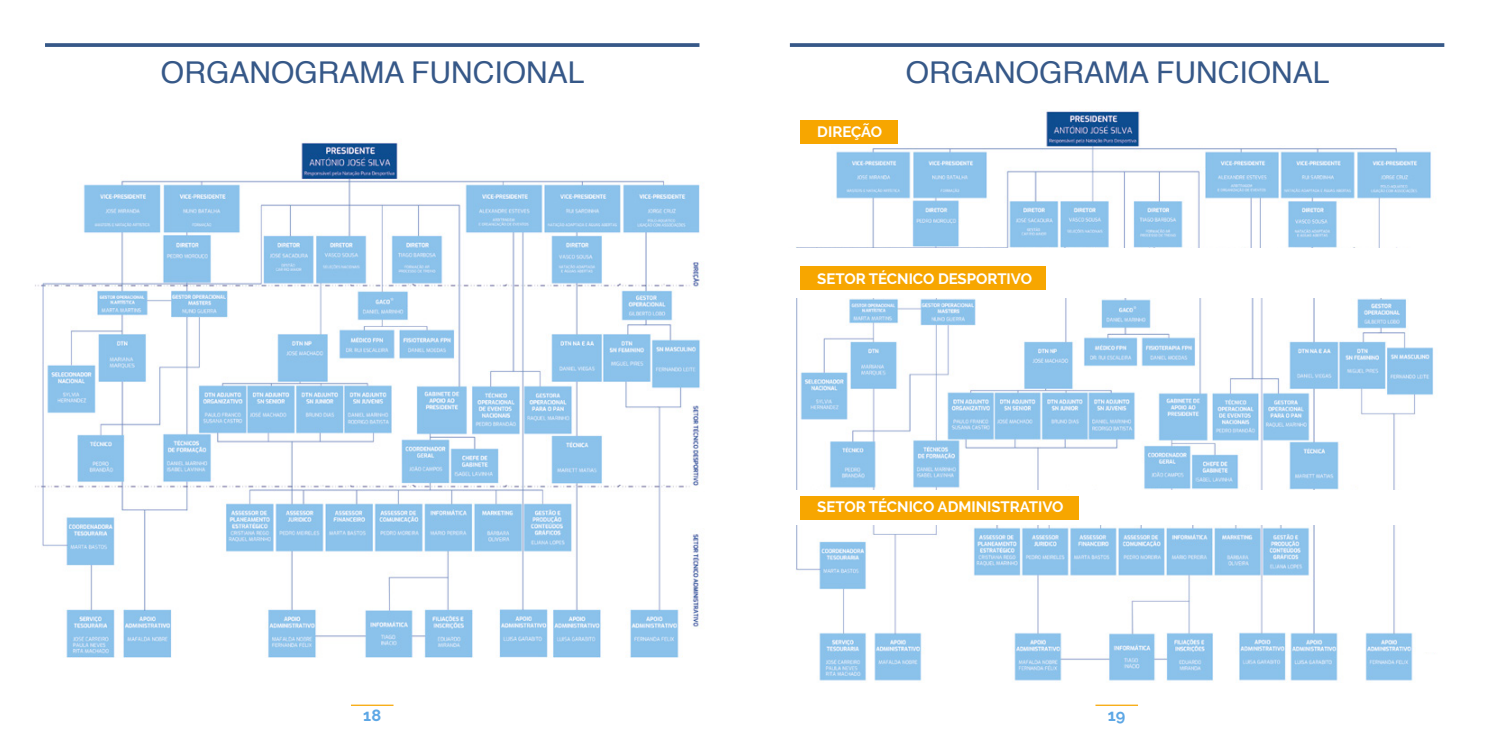
<style>
.page{position:relative;width:1489px;height:745px;background:#fff}
.page>*{position:absolute;margin:0;border:0;box-sizing:border-box;transform-origin:0 0}
.t1{font:30px "Helvetica";color:#365888}
.t2{font:700 16.25px "Raleway";color:#5da7e5}
.t3{font:700 15px "Raleway";color:#fff}
</style>
<div class="page">
<hr style="left:351px;top:704px;width:42px;height:1px;background:#f7a600">
<hr style="left:1095px;top:704px;width:42px;height:1px;background:#f7a600">
<svg style="left:45px;top:43px;width:654px;height:4px;background:#41618e"></svg>
<svg style="left:789px;top:43px;width:655px;height:4px;background:#42618e"></svg>
<div style="left:800px;top:266px;width:245px;height:23px;background:#f7a600"></div>
<div style="left:800px;top:495px;width:278px;height:24px;background:#f7a600"></div>
<img style="left:800px;top:111px;width:631px;height:136px">
<img style="left:796px;top:298px;width:638px;height:191px">
<img style="left:796px;top:525px;width:617px;height:156px">
<img style="left:35px;top:142px;width:667px;height:516px">
<div style="left:1410px;top:214px;width:33px;height:45px;background:#fff"></div>
<div style="left:1416px;top:405px;width:33px;height:93px;background:#fff"></div>
<h1 class="t1" style="left:161px;top:49px;width:425px">ORGANOGRAMA FUNCIONAL</h1>
<h1 class="t1" style="left:905px;top:49px;width:425px">ORGANOGRAMA FUNCIONAL</h1>
<p class="t3" style="left:817px;top:123px;width:66px">DIREÇÃO</p>
<p class="t3" style="left:817px;top:270px;width:216px">SETOR TÉCNICO DESPORTIVO</p>
<p class="t3" style="left:817px;top:498px;width:247px">SETOR TÉCNICO ADMINISTRATIVO</p>
<p class="t2" style="left:363px;top:705px;width:19px">18</p>
<p class="t2" style="left:1107px;top:705px;width:19px">19</p>
</div>
